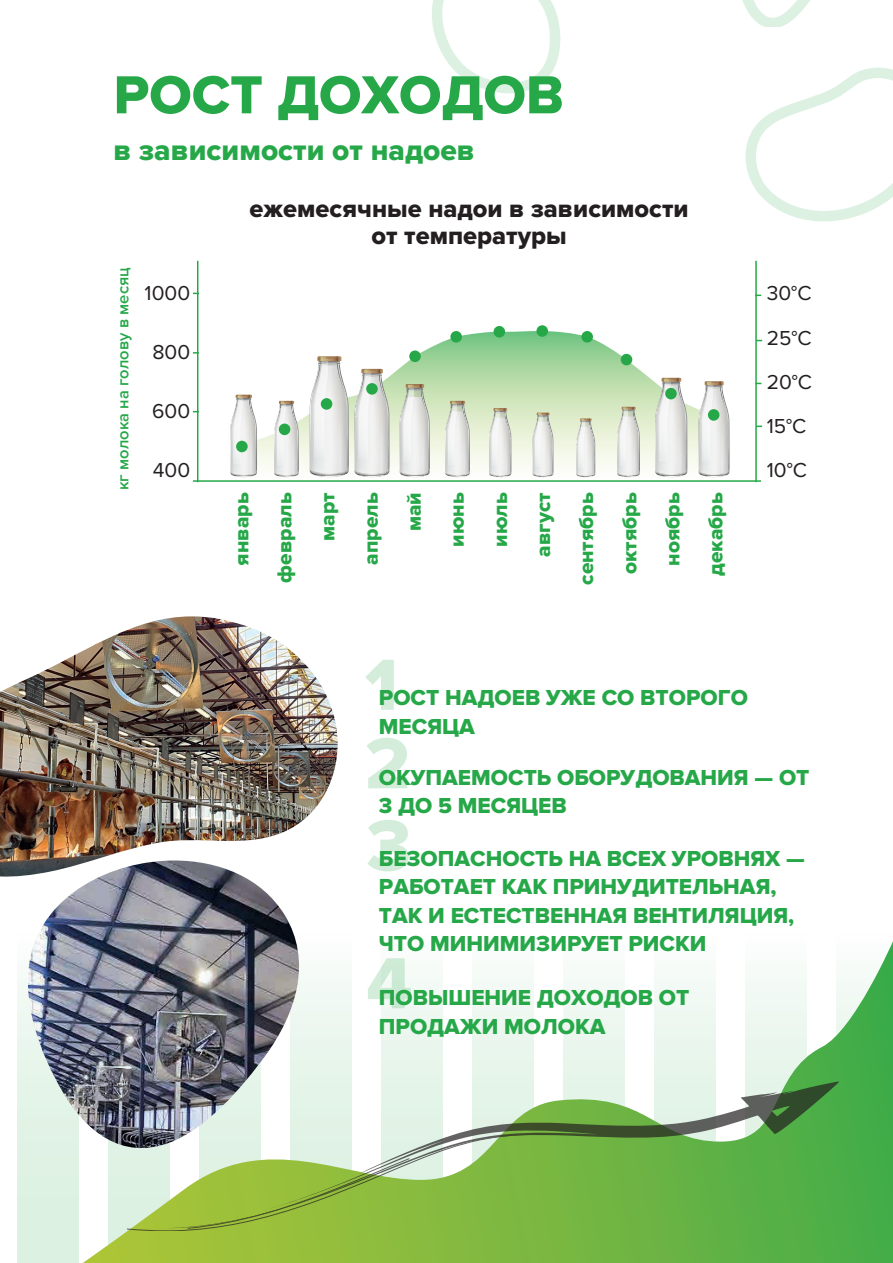
<style>
.page{position:relative;width:893px;height:1263px;background:#fff}
.page>*{position:absolute;margin:0;border:0;box-sizing:border-box;transform-origin:0 0}
.t1{font:75px/80.4px "Proxima Nova Extrabld";color:#26a849}
.t2{font:800 55.5px "Proxima Nova";color:#26a849}
.t3{font:30px "Proxima Nova Extrabld";color:#26a849}
.t4{font:800 25.5px/27px "Proxima Nova";color:#231f20;text-align:center}
.t5{font:22.5px/28.5px "Proxima Nova Extrabld";color:#26a849}
.t6{font:21px/43px "Proxima Nova Extrabld";color:#26a849;text-align:right}
.t7{font:21px/44.2px "Proxima Nova";color:#231f20}
.t8{font:600 16.5px "Proxima Nova";color:#26a849}
</style>
<div class="page">
<svg style="left:742px;top:0;width:68px;height:26px"></svg>
<svg style="left:745px;top:68px;width:148px;height:153px"></svg>
<svg style="left:432px;top:0;width:128px;height:93px"></svg>
<img style="left:0;top:616px;width:338px;height:261px">
<div style="left:17px;top:931px;width:61px;height:332px;background:#ddf1e3"></div>
<svg style="left:83px;top:941px;width:810px;height:322px"></svg>
<img style="left:21px;top:860px;width:282px;height:291px">
<svg style="left:166px;top:1081px;width:673px;height:147px;background:#95c288"></svg>
<svg style="left:763px;top:1103px;width:12px;height:2px"></svg>
<svg style="left:127px;top:1133px;width:435px;height:98px;background:#a8c978"></svg>
<svg style="left:242px;top:331px;width:472px;height:147px"></svg>
<svg style="left:230px;top:395px;width:27px;height:82px"></svg>
<svg style="left:274px;top:401px;width:25px;height:76px"></svg>
<svg style="left:310px;top:356px;width:79px;height:121px"></svg>
<svg style="left:400px;top:384px;width:30px;height:93px"></svg>
<svg style="left:445px;top:401px;width:25px;height:76px"></svg>
<svg style="left:489px;top:408px;width:22px;height:69px"></svg>
<svg style="left:533px;top:413px;width:20px;height:64px"></svg>
<svg style="left:576px;top:418px;width:19px;height:59px"></svg>
<svg style="left:617px;top:407px;width:23px;height:70px"></svg>
<svg style="left:655px;top:378px;width:32px;height:99px"></svg>
<svg style="left:698px;top:381px;width:31px;height:96px"></svg>
<hr style="left:193px;top:480px;width:568px;height:2px;background:#26a849">
<hr style="left:197px;top:261px;width:1px;height:221px;background:#26a849">
<hr style="left:755px;top:261px;width:2px;height:221px;background:#26a849">
<div style="left:236px;top:441px;width:12px;height:11px;background:#26a849;border-radius:50%"></div>
<div style="left:279px;top:424px;width:11px;height:11px;background:#26a849;border-radius:50%"></div>
<div style="left:321px;top:398px;width:11px;height:12px;background:#26a849;border-radius:50%"></div>
<div style="left:366px;top:383px;width:12px;height:12px;background:#26a849;border-radius:50%"></div>
<div style="left:409px;top:350px;width:12px;height:12px;background:#26a849;border-radius:50%"></div>
<div style="left:450px;top:331px;width:12px;height:12px;background:#26a849;border-radius:50%"></div>
<div style="left:494px;top:326px;width:11px;height:12px;background:#26a849;border-radius:50%"></div>
<div style="left:536px;top:325px;width:12px;height:12px;background:#26a849;border-radius:50%"></div>
<div style="left:581px;top:331px;width:12px;height:12px;background:#26a849;border-radius:50%"></div>
<div style="left:621px;top:354px;width:11px;height:11px;background:#26a849;border-radius:50%"></div>
<div style="left:665px;top:388px;width:12px;height:11px;background:#26a849;border-radius:50%"></div>
<div style="left:708px;top:409px;width:11px;height:12px;background:#26a849;border-radius:50%"></div>
<h2 class="t2" style="left:114px;top:63px;width:452px">РОСТ ДОХОДОВ</h2>
<h3 class="t3" style="left:114px;top:133px;width:363px">в зависимости от надоев</h3>
<p class="t8" style="left:113px;top:490px;width:224px;rotate:-90deg">кг молока на голову в месяц</p>
<p class="t4" style="left:250px;top:196px;width:441px">ежемесячные надои в зависимости от температуры</p>
<p class="t7" style="left:145px;top:271px;width:47px">1000</p>
<p class="t7" style="left:767px;top:271px;width:47px">30°C<br>25°C<br>20°C<br>15°C<br>10°C</p>
<p class="t7" style="left:152px;top:331px;width:39px">800</p>
<p class="t7" style="left:152px;top:390px;width:40px">600</p>
<p class="t7" style="left:153px;top:449px;width:39px">400</p>
<p class="t6" style="left:220px;top:585px;width:94px;rotate:-90deg">январь февраль март апрель май июнь июль август сентябрь октябрь ноябрь декабрь</p>
<h1 class="t1" style="left:365px;top:647px;width:48px">1<br>2<br>3</h1>
<p class="t5" style="left:379px;top:684px;width:371px">РОСТ НАДОЕВ УЖЕ СО ВТОРОГО<br>МЕСЯЦА</p>
<p class="t5" style="left:379px;top:764px;width:432px">ОКУПАЕМОСТЬ ОБОРУДОВАНИЯ — ОТ<br>3 ДО 5 МЕСЯЦЕВ</p>
<p class="t5" style="left:379px;top:844px;width:428px">БЕЗОПАСНОСТЬ НА ВСЕХ УРОВНЯХ —<br>РАБОТАЕТ КАК ПРИНУДИТЕЛЬНАЯ,<br>ТАК И ЕСТЕСТВЕННАЯ ВЕНТИЛЯЦИЯ,<br>ЧТО МИНИМИЗИРУЕТ РИСКИ</p>
<p class="t5" style="left:379px;top:984px;width:312px">ПОВЫШЕНИЕ ДОХОДОВ ОТ<br>ПРОДАЖИ МОЛОКА</p>
<h1 class="t1" style="left:366px;top:945px;width:48px">4</h1>
</div>
